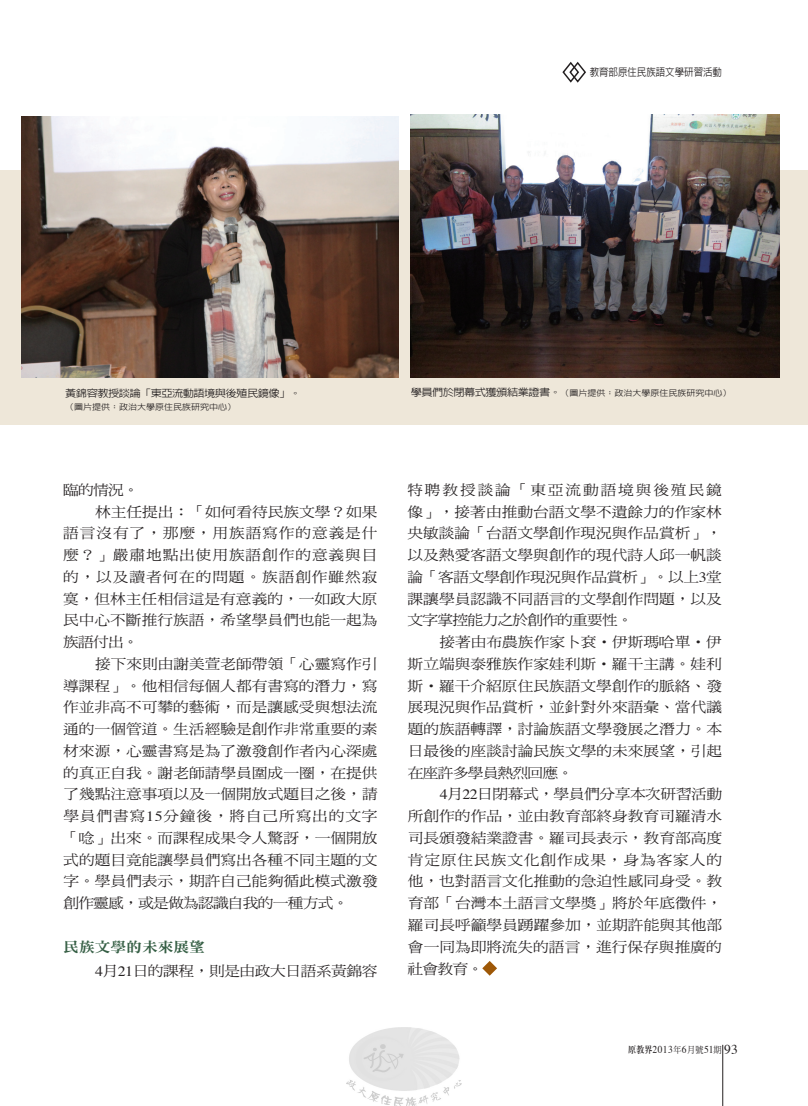
<style>
.page{position:relative;width:808px;height:1106px;background:#fff}
.page>*{position:absolute;margin:0;border:0;box-sizing:border-box;transform-origin:0 0}
.t1{font:14.1px "DF Ming Std W5";color:#231f20;scale:1.11 1}
.t2{font:14.1px "DF Ming Std W5";letter-spacing:.055em;color:#231f20;scale:1.11 1}
.t3{font:14.1px/24px "DF Ming Std W5";letter-spacing:-.03em;color:#231f20;scale:1.11 1}
.t4{font:14.1px "DF Ming Std W5";letter-spacing:-.05em;color:#231f20;scale:1.11 1}
.t5{font:14.1px "DF Ming Std W5";letter-spacing:-.025em;color:#231f20;scale:1.11 1}
.t6{font:14.1px "DF Ming Std W5";letter-spacing:.05em;color:#231f20;scale:1.11 1}
.t7{font:14.1px "DF Ming Std W5";letter-spacing:.115em;color:#231f20;scale:1.11 1}
.t8{font:10.5px "Times";letter-spacing:.05em;color:#231f20;scale:.9 1}
.t9{font:500 10.5px "AR Hei B5";color:#231f20;scale:.9 1}
.t10{font:500 10.2px "AR Hei B5";letter-spacing:-.05em;color:#231f20;scale:1.11 1}
.t11{font:500 8.1px "AR Hei B5";color:#231f20;scale:1.11 1}
.s1{font-family:"Times"}
.s2{font-family:"DF Ming Std W9";color:#365f45}
.s3{font-size:10.2px}
.s4{font-family:"AR Ming B5";font-weight:800;font-size:9px}
.s5{font-family:"DF Ming Std W5";font-size:9px}
.s6{font-size:13.5px}
</style>
<div class="page">
<hr style="left:722px;top:1044px;width:1px;height:62px;background:#231f20">
<svg style="left:482px;top:961px;width:15px;height:14px"></svg>
<div style="left:0;top:170px;width:808px;height:255px;background:#eee7d9"></div>
<svg style="left:562px;top:61px;width:24px;height:22px"></svg>
<img style="left:22px;top:117px;width:377px;height:260px">
<img style="left:410px;top:115px;width:370px;height:263px">
<img style="left:347px;top:1027px;width:114px;height:79px">
<p class="t9" style="left:590px;top:67px;width:148px">教育部原住民族語文學研習活動</p>
<p class="t10" style="left:65px;top:388px;width:214px">黃錦容教授談論「東亞流動語境與後殖民鏡像」。</p>
<p class="t11" style="left:65px;top:403px;width:156px">（圖片提供：政治大學原住民族研究中心）</p>
<p class="t1" style="left:63px;top:482px;width:70px">臨的情況。</p>
<p class="t1" style="left:95px;top:504px;width:256px">林主任提出：「如何看待民族文學？如果</p>
<p class="t2" style="left:63px;top:525px;width:285px">語言沒有了，那麼，用族語寫作的意義是什</p>
<p class="t2" style="left:63px;top:547px;width:285px">麼？」嚴肅地點出使用族語創作的意義與目</p>
<p class="t2" style="left:63px;top:569px;width:285px">的，以及讀者何在的問題。族語創作雖然寂</p>
<p class="t1" style="left:63px;top:591px;width:285px">寞，但林主任相信這是有意義的，一如政大原</p>
<p class="t1" style="left:63px;top:612px;width:285px">民中心不斷推行族語，希望學員們也能一起為</p>
<p class="t1" style="left:63px;top:634px;width:70px">族語付出。</p>
<p class="t1" style="left:95px;top:656px;width:256px">接下來則由謝美萱老師帶領「心靈寫作引</p>
<p class="t1" style="left:63px;top:678px;width:285px">導課程」。他相信每個人都有書寫的潛力，寫</p>
<p class="t1" style="left:63px;top:699px;width:285px">作並非高不可攀的藝術，而是讓感受與想法流</p>
<p class="t1" style="left:63px;top:721px;width:285px">通的一個管道。生活經驗是創作非常重要的素</p>
<p class="t1" style="left:63px;top:743px;width:285px">材來源，心靈書寫是為了激發創作者內心深處</p>
<p class="t1" style="left:63px;top:765px;width:285px">的真正自我。謝老師請學員圍成一圈，在提供</p>
<p class="t1" style="left:63px;top:786px;width:285px">了幾點注意事項以及一個開放式題目之後，請</p>
<p class="t6" style="left:63px;top:808px;width:285px">學員們書寫<span class="s1">15</span>分鐘後，將自己所寫出的文字</p>
<p class="t1" style="left:63px;top:830px;width:285px">「唸」出來。而課程成果令人驚訝，一個開放</p>
<p class="t1" style="left:63px;top:852px;width:285px">式的題目竟能讓學員們寫出各種不同主題的文</p>
<p class="t1" style="left:63px;top:873px;width:285px">字。學員們表示，期許自己能夠循此模式激發</p>
<p class="t4" style="left:63px;top:895px;width:258px">創作靈感，或是做為認識自我的一種方式。</p>
<p class="t3" style="left:95px;top:934px;width:256px;text-indent:-32px"><span class="s2">民族文學的未來展望<br></span><span class="s1">4</span>月<span class="s1">21</span>日的課程，則是由政大日語系黃錦容</p>
<p class="t11" style="left:411px;top:389px;width:290px"><span class="s3">學員們於閉幕式獲頒結業證書。</span>（圖片提供：政治大學原住民族研究中心）</p>
<p class="t7" style="left:407px;top:482px;width:285px">特聘教授談論「東亞流動語境與後殖民鏡</p>
<p class="t1" style="left:407px;top:504px;width:285px">像」，接著由推動台語文學不遺餘力的作家林</p>
<p class="t1" style="left:407px;top:525px;width:285px">央敏談論「台語文學創作現況與作品賞析」，</p>
<p class="t1" style="left:407px;top:547px;width:285px">以及熱愛客語文學與創作的現代詩人邱一帆談</p>
<p class="t5" style="left:408px;top:569px;width:285px">論「客語文學創作現況與作品賞析」。以上<span class="s1">3</span>堂</p>
<p class="t1" style="left:408px;top:591px;width:285px">課讓學員認識不同語言的文學創作問題，以及</p>
<p class="t4" style="left:408px;top:612px;width:204px">文字掌控能力之於創作的重要性。</p>
<p class="t1" style="left:439px;top:634px;width:256px">接著由布農族作家卜袞‧伊斯瑪哈單‧伊</p>
<p class="t1" style="left:408px;top:656px;width:285px">斯立端與泰雅族作家娃利斯‧羅干主講。娃利</p>
<p class="t1" style="left:408px;top:678px;width:285px">斯‧羅干介紹原住民族語文學創作的脈絡、發</p>
<p class="t1" style="left:408px;top:699px;width:285px">展現況與作品賞析，並針對外來語彙、當代議</p>
<p class="t1" style="left:408px;top:721px;width:285px">題的族語轉譯，討論族語文學發展之潛力。本</p>
<p class="t1" style="left:408px;top:743px;width:285px">日最後的座談討論民族文學的未來展望，引起</p>
<p class="t4" style="left:408px;top:765px;width:150px">在座許多學員熱烈回應。</p>
<p class="t3" style="left:440px;top:782px;width:256px"><span class="s1">4</span>月<span class="s1">22</span>日閉幕式，學員們分享本次研習活動</p>
<p class="t1" style="left:408px;top:808px;width:285px">所創作的作品，並由教育部終身教育司羅清水</p>
<p class="t1" style="left:408px;top:830px;width:285px">司長頒發結業證書。羅司長表示，教育部高度</p>
<p class="t2" style="left:408px;top:852px;width:285px">肯定原住民族文化創作成果，身為客家人的</p>
<p class="t1" style="left:408px;top:873px;width:285px">他，也對語言文化推動的急迫性感同身受。教</p>
<p class="t1" style="left:408px;top:895px;width:285px">育部「台灣本土語言文學獎」將於年底徵件，</p>
<p class="t1" style="left:408px;top:917px;width:285px">羅司長呼籲學員踴躍參加，並期許能與其他部</p>
<p class="t1" style="left:408px;top:939px;width:284px">會一同為即將流失的語言，進行保存與推廣的</p>
<p class="t1" style="left:407px;top:960px;width:70px">社會教育。</p>
<p class="t8" style="left:628px;top:1042px;width:123px"><span class="s4">原教界</span>2013<span class="s5">年</span>6<span class="s5">月號</span>51<span class="s5">期</span> <span class="s6">93</span></p>
</div>
